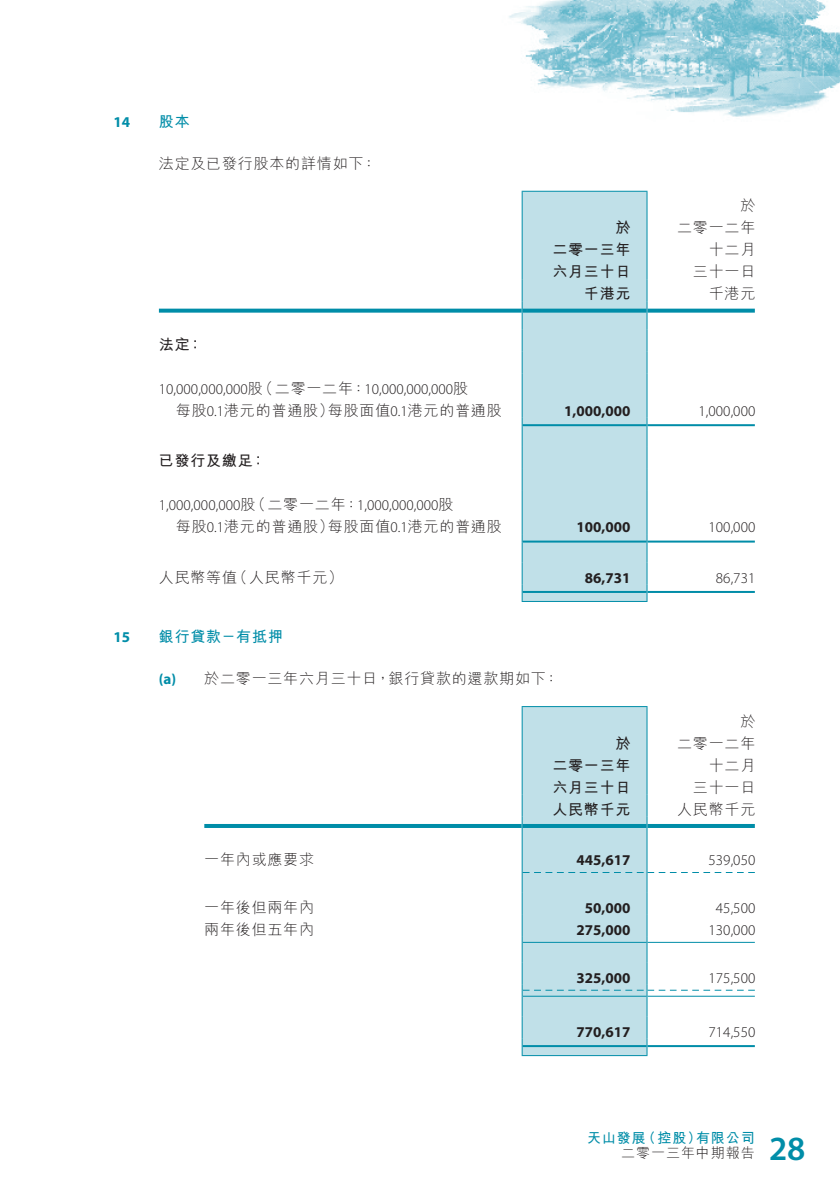
<style>
.page{position:relative;width:840px;height:1191px;background:#fff}
.page>*{position:absolute;margin:0;border:0;box-sizing:border-box;transform-origin:0 0}
.t1{font:600 34px "Myriad Pro";color:#008da8}
.Notes{font:300 15px "M Hei HK";letter-spacing:.05em;color:#231f20}
.Notes-2{font:300 15px "Myriad Pro";color:#231f20}
.Notes-3{font:700 15px "Myriad Pro";color:#231f20}
.Notes-4{font:700 15px "M Hei HK";letter-spacing:.05em;color:#231f20}
.Notes_HD2{font:300 15px "M Hei HK";letter-spacing:.05em;color:#231f20}
.Notes_HD1{font:700 15px "M Hei HK";letter-spacing:.05em;color:#008da8}
.Notes_HD1-2{font:700 15px "Myriad Pro";color:#008da8}
.Notes_HD2-2{font:700 15px "Myriad Pro";color:#008da8}
.t2{font:700 14px "M Hei HK";letter-spacing:.065em;color:#008da8}
.t3{font:300 14px "M Hei HK";letter-spacing:.065em;color:#231f20}
.s1{font-family:"M Hei HK"}
.s2{font-family:"Myriad Pro"}
</style>
<div class="page">
<img style="left:509px;top:0;width:330px;height:117px">
<div style="left:522px;top:192px;width:124px;height:409px;background:#c0e0e8"></div>
<hr style="left:521px;top:601px;width:126px;height:1px;background:#008da8">
<svg style="left:521px;top:279px;width:1px;height:95px"></svg>
<svg style="left:646px;top:279px;width:1px;height:95px"></svg>
<hr style="left:521px;top:374px;width:1px;height:44px;background:#008da8">
<hr style="left:646px;top:374px;width:1px;height:44px;background:#008da8">
<svg style="left:521px;top:418px;width:1px;height:72px"></svg>
<svg style="left:646px;top:418px;width:1px;height:72px"></svg>
<hr style="left:521px;top:490px;width:1px;height:44px;background:#008da8">
<hr style="left:646px;top:490px;width:1px;height:44px;background:#008da8">
<svg style="left:521px;top:534px;width:1px;height:67px"></svg>
<svg style="left:646px;top:534px;width:1px;height:67px"></svg>
<hr style="left:521px;top:191px;width:126px;height:1px;background:#008da8">
<hr style="left:521px;top:192px;width:1px;height:87px;background:#008da8">
<hr style="left:646px;top:192px;width:1px;height:87px;background:#008da8">
<svg style="left:159px;top:309px;width:362px;height:4px"></svg>
<svg style="left:522px;top:309px;width:124px;height:4px"></svg>
<svg style="left:647px;top:309px;width:107px;height:4px"></svg>
<hr style="left:522px;top:424px;width:124px;height:2px;background:#008da8">
<hr style="left:647px;top:424px;width:107px;height:2px;background:#008da8">
<hr style="left:522px;top:540px;width:124px;height:2px;background:#008da8">
<hr style="left:647px;top:540px;width:107px;height:2px;background:#008da8">
<hr style="left:522px;top:591px;width:124px;height:2px;background:#008da8">
<hr style="left:647px;top:591px;width:107px;height:2px;background:#008da8">
<div style="left:522px;top:707px;width:124px;height:87px;background:#c0e0e8"></div>
<hr style="left:521px;top:1055px;width:126px;height:1px;background:#008da8">
<hr style="left:521px;top:706px;width:126px;height:1px;background:#008da8">
<hr style="left:521px;top:707px;width:1px;height:87px;background:#008da8">
<hr style="left:646px;top:707px;width:1px;height:87px;background:#008da8">
<hr style="left:204px;top:824px;width:317px;height:4px;background:#008da8">
<svg style="left:521px;top:794px;width:233px;height:261px"></svg>
<hr style="left:522px;top:995px;width:124px;height:1px;background:#008da8">
<hr style="left:647px;top:995px;width:107px;height:1px;background:#008da8">
<hr style="left:522px;top:1045px;width:124px;height:2px;background:#008da8">
<hr style="left:647px;top:1045px;width:107px;height:2px;background:#008da8">
<p class="Notes_HD1-2" style="left:113px;top:112px;width:18px">14</p>
<p class="Notes_HD1-2" style="left:113px;top:627px;width:18px">15</p>
<p class="Notes_HD1" style="left:159px;top:110px;width:32px">股本</p>
<p class="Notes" style="left:159px;top:156px;width:219px">法定及已發行股本的詳情如下：</p>
<p class="Notes-4" style="left:159px;top:333px;width:45px">法定：</p>
<p class="Notes-2" style="left:258px;top:380px;width:211px"><span class="s1">（二零一二年：</span>10,000,000,000<span class="s1">股</span></p>
<p class="Notes-2" style="left:159px;top:380px;width:105px">10,000,000,000<span class="s1">股</span></p>
<p class="Notes" style="left:176px;top:402px;width:159px">每股<span class="s2">0.1</span>港元的普通股）</p>
<p class="Notes-4" style="left:159px;top:450px;width:108px">已發行及繳足：</p>
<p class="Notes-2" style="left:251px;top:496px;width:204px"><span class="s1">（二零一二年：</span>1,000,000,000<span class="s1">股</span></p>
<p class="Notes" style="left:328px;top:402px;width:175px">每股面值<span class="s2">0.1</span>港元的普通股</p>
<p class="Notes-2" style="left:159px;top:496px;width:98px">1,000,000,000<span class="s1">股</span></p>
<p class="Notes" style="left:176px;top:519px;width:159px">每股<span class="s2">0.1</span>港元的普通股）</p>
<p class="Notes" style="left:328px;top:519px;width:175px">每股面值<span class="s2">0.1</span>港元的普通股</p>
<p class="Notes" style="left:232px;top:569px;width:112px">（人民幣千元(</p>
<p class="Notes" style="left:159px;top:569px;width:80px">人民幣等值</p>
<p class="Notes_HD1" style="left:159px;top:626px;width:125px">銀行貸款－有抵押</p>
<p class="Notes-4" style="left:615px;top:217px;width:16px">於</p>
<p class="Notes-4" style="left:552px;top:239px;width:79px">二零一三年</p>
<p class="Notes-4" style="left:552px;top:261px;width:79px">六月三十日</p>
<p class="Notes-4" style="left:583px;top:283px;width:48px">千港元</p>
<p class="Notes-3" style="left:564px;top:401px;width:68px">1,000,000</p>
<p class="Notes-3" style="left:576px;top:517px;width:55px">100,000</p>
<p class="Notes-3" style="left:584px;top:567px;width:47px">86,731</p>
<p class="Notes_HD2-2" style="left:159px;top:669px;width:19px">)a(</p>
<p class="Notes_HD2" style="left:204px;top:671px;width:356px">於二零一三年六月三十日，銀行貸款的還款期如下：</p>
<p class="Notes-4" style="left:615px;top:732px;width:16px">於</p>
<p class="Notes-4" style="left:552px;top:754px;width:79px">二零一三年</p>
<p class="Notes-4" style="left:552px;top:776px;width:79px">六月三十日</p>
<p class="Notes-4" style="left:552px;top:798px;width:79px">人民幣千元</p>
<p class="Notes" style="left:204px;top:852px;width:111px">一年內或應要求</p>
<p class="Notes-3" style="left:576px;top:850px;width:55px">445,617</p>
<p class="Notes" style="left:204px;top:899px;width:111px">一年後但兩年內</p>
<p class="Notes-3" style="left:584px;top:898px;width:47px">50,000</p>
<p class="Notes" style="left:204px;top:921px;width:111px">兩年後但五年內</p>
<p class="Notes-3" style="left:576px;top:920px;width:55px">275,000</p>
<p class="Notes-3" style="left:576px;top:968px;width:55px">325,000</p>
<p class="Notes-3" style="left:576px;top:1021px;width:55px">770,617</p>
<p class="Notes" style="left:740px;top:198px;width:16px">於</p>
<p class="Notes" style="left:676px;top:220px;width:80px">二零一二年</p>
<p class="Notes" style="left:708px;top:242px;width:48px">十二月</p>
<p class="Notes" style="left:692px;top:264px;width:64px">三十一日</p>
<p class="Notes" style="left:708px;top:286px;width:48px">千港元</p>
<p class="Notes-2" style="left:698px;top:402px;width:58px">1,000,000</p>
<p class="Notes-2" style="left:708px;top:518px;width:48px">100,000</p>
<p class="Notes-2" style="left:715px;top:568px;width:41px">86,731</p>
<p class="Notes" style="left:740px;top:713px;width:16px">於</p>
<p class="Notes" style="left:676px;top:735px;width:80px">二零一二年</p>
<p class="Notes" style="left:708px;top:757px;width:48px">十二月</p>
<p class="Notes" style="left:692px;top:779px;width:64px">三十一日</p>
<p class="Notes" style="left:676px;top:801px;width:80px">人民幣千元</p>
<p class="Notes-2" style="left:708px;top:851px;width:48px">539,050</p>
<p class="Notes-2" style="left:715px;top:899px;width:41px">45,500</p>
<p class="Notes-2" style="left:708px;top:921px;width:48px">130,000</p>
<p class="Notes-2" style="left:708px;top:968px;width:48px">175,500</p>
<p class="Notes-2" style="left:708px;top:1022px;width:48px">714,550</p>
<p class="t2" style="left:641px;top:1127px;width:61px">（控股）</p>
<p class="t2" style="left:695px;top:1127px;width:60px">有限公司</p>
<p class="t2" style="left:586px;top:1127px;width:60px">天山發展</p>
<h1 class="t1" style="left:768px;top:1127px;width:38px">28</h1>
<p class="t3" style="left:621px;top:1145px;width:135px">二零一三年中期報告</p>
</div>
